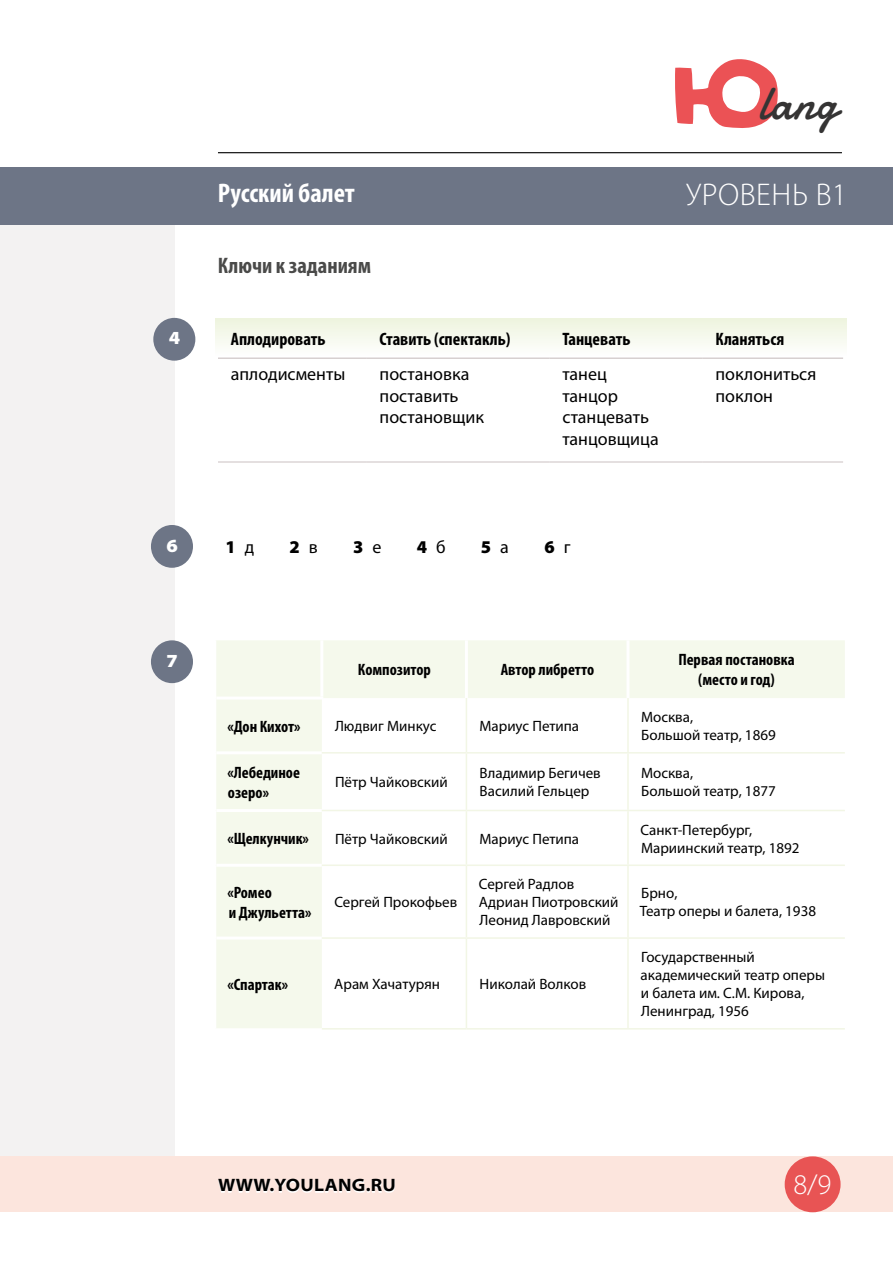
<style>
.page{position:relative;width:893px;height:1263px;background:#fff}
.page>*{position:absolute;margin:0;border:0;box-sizing:border-box;transform-origin:0 0}
.t1{font:48.45px "Damion";color:#353434}
.t2{font:300 31.5px "Myriad Pro";letter-spacing:.02em;color:#fff}
.t3{font:300 28.5px "Myriad Pro";color:#fff}
.t4{font:700 condensed 27px "Myriad Pro";color:#fff}
.t5{font:700 condensed 22.5px "Myriad Pro";color:#4a4a49}
.t6{font:900 semi-expanded 18.6px "Myriad Pro";color:#fff}
.t7{font:18px/21.6px "Myriad Pro";color:#000}
.t8{font:700 condensed 18px "Myriad Pro";color:#000}
.t9{font:700 semi-expanded 18px "Myriad Pro";letter-spacing:.02em;color:#000}
.t10{font:900 18px "Myriad Pro";color:#000}
.t11{font:700 condensed 16.5px/19.8px "Myriad Pro";color:#000}
.t12{font:15px/18px "Myriad Pro";color:#000}
.s1{font-weight:400}
</style>
<div class="page">
<div style="left:0;top:206px;width:174px;height:974px;background:#f3f2f2"></div>
<div style="left:0;top:167px;width:893px;height:57px;background:#6d7586"></div>
<div style="left:0;top:1156px;width:893px;height:56px;background:#fce5dd"></div>
<svg style="left:218px;top:1180px;width:177px;height:13px"></svg>
<div style="left:785px;top:1156px;width:56px;height:56px;background:#e85454;border-radius:50%"></div>
<div style="left:153px;top:318px;width:42px;height:43px;background:#6d7586;border-radius:50%"></div>
<hr style="left:218px;top:152px;width:624px;height:1px;background:#000">
<svg style="left:675px;top:59px;width:103px;height:69px"></svg>
<div style="left:151px;top:640px;width:42px;height:43px;background:#6d7586;border-radius:50%"></div>
<svg style="left:216px;top:640px;width:629px;height:388px"></svg>
<hr style="left:465px;top:640px;width:3px;height:58px;background:#fff">
<hr style="left:626px;top:640px;width:3px;height:58px;background:#fff">
<hr style="left:216px;top:696px;width:107px;height:3px;background:#fff">
<hr style="left:216px;top:751px;width:106px;height:3px;background:#fff">
<hr style="left:216px;top:809px;width:106px;height:3px;background:#fff">
<hr style="left:216px;top:864px;width:106px;height:3px;background:#fff">
<hr style="left:216px;top:936px;width:106px;height:3px;background:#fff">
<hr style="left:466px;top:698px;width:1px;height:54px;background:#f2f6e5">
<hr style="left:627px;top:698px;width:2px;height:54px;background:#f2f6e5">
<hr style="left:322px;top:752px;width:144px;height:1px;background:#f2f6e5">
<hr style="left:466px;top:752px;width:162px;height:1px;background:#f2f6e5">
<hr style="left:466px;top:753px;width:1px;height:57px;background:#f2f6e5">
<hr style="left:628px;top:752px;width:217px;height:1px;background:#f2f6e5">
<hr style="left:627px;top:753px;width:2px;height:57px;background:#f2f6e5">
<hr style="left:322px;top:810px;width:144px;height:1px;background:#f2f6e5">
<hr style="left:466px;top:810px;width:162px;height:1px;background:#f2f6e5">
<hr style="left:466px;top:811px;width:1px;height:53px;background:#f2f6e5">
<hr style="left:628px;top:810px;width:217px;height:1px;background:#f2f6e5">
<hr style="left:627px;top:811px;width:2px;height:53px;background:#f2f6e5">
<hr style="left:322px;top:864px;width:144px;height:2px;background:#f2f6e5">
<hr style="left:466px;top:864px;width:162px;height:2px;background:#f2f6e5">
<hr style="left:466px;top:866px;width:1px;height:71px;background:#f2f6e5">
<hr style="left:628px;top:864px;width:217px;height:2px;background:#f2f6e5">
<hr style="left:627px;top:866px;width:2px;height:71px;background:#f2f6e5">
<hr style="left:322px;top:937px;width:144px;height:2px;background:#f2f6e5">
<hr style="left:466px;top:937px;width:162px;height:2px;background:#f2f6e5">
<hr style="left:466px;top:939px;width:1px;height:89px;background:#f2f6e5">
<hr style="left:628px;top:937px;width:217px;height:2px;background:#f2f6e5">
<hr style="left:627px;top:939px;width:2px;height:89px;background:#f2f6e5">
<hr style="left:322px;top:1028px;width:144px;height:1px;background:#f2f6e5">
<hr style="left:466px;top:1028px;width:162px;height:1px;background:#f2f6e5">
<hr style="left:628px;top:1028px;width:217px;height:1px;background:#f2f6e5">
<hr style="left:320px;top:640px;width:3px;height:56px;background:#fff">
<svg style="left:215px;top:318px;width:631px;height:27px"></svg>
<hr style="left:218px;top:358px;width:149px;height:1px;background:#cac0c1">
<hr style="left:367px;top:358px;width:183px;height:1px;background:#cac0c1">
<hr style="left:550px;top:358px;width:153px;height:1px;background:#cac0c1">
<hr style="left:703px;top:358px;width:140px;height:1px;background:#cac0c1">
<hr style="left:218px;top:462px;width:149px;height:1px;background:#cac0c1">
<hr style="left:367px;top:462px;width:183px;height:1px;background:#cac0c1">
<hr style="left:550px;top:462px;width:153px;height:1px;background:#cac0c1">
<hr style="left:703px;top:462px;width:140px;height:1px;background:#cac0c1">
<div style="left:151px;top:525px;width:42px;height:43px;background:#6d7586;border-radius:50%"></div>
<h1 class="t1" style="left:759px;top:70px;width:80px">lang</h1>
<h3 class="t4" style="left:218px;top:178px;width:138px">Русский балет</h3>
<h2 class="t2" style="left:686px;top:177px;width:163px">УРОВЕНЬ B1</h2>
<p class="t6" style="left:169px;top:327px;width:13px">4</p>
<h3 class="t5" style="left:218px;top:253px;width:155px">Ключи к заданиям</h3>
<p class="t8" style="left:231px;top:329px;width:96px">Аплодировать</p>
<p class="t8" style="left:380px;top:329px;width:132px">Ставить (спектакль)</p>
<p class="t8" style="left:562px;top:329px;width:70px">Танцевать</p>
<p class="t8" style="left:715px;top:329px;width:70px">Кланяться</p>
<p class="t7" style="left:231px;top:364px;width:116px">аплодисменты</p>
<p class="t7" style="left:380px;top:364px;width:106px">постановка поставить постановщик</p>
<p class="t7" style="left:562px;top:364px;width:98px">танец танцор станцевать танцовщица</p>
<p class="t7" style="left:715px;top:364px;width:102px">поклониться поклон</p>
<p class="t6" style="left:166px;top:535px;width:13px">6</p>
<p class="t10" style="left:226px;top:537px;width:30px">1 <span class="s1">д</span></p>
<p class="t10" style="left:289px;top:537px;width:30px">2 <span class="s1">в</span></p>
<p class="t10" style="left:353px;top:537px;width:30px">3 <span class="s1">е</span></p>
<p class="t10" style="left:417px;top:537px;width:30px">4 <span class="s1">б</span></p>
<p class="t10" style="left:481px;top:537px;width:29px">5 <span class="s1">а</span></p>
<p class="t10" style="left:544px;top:537px;width:28px">6 <span class="s1">г</span></p>
<p class="t6" style="left:166px;top:650px;width:13px">7</p>
<p class="t11" style="left:358px;top:660px;width:75px">Композитор</p>
<p class="t11" style="left:501px;top:660px;width:95px">Автор либретто</p>
<p class="t11" style="left:678px;top:650px;width:118px;text-align:center">Первая постановка (место и год)</p>
<p class="t11" style="left:227px;top:716px;width:75px">«Дон Кихот»</p>
<p class="t12" style="left:335px;top:717px;width:103px">Людвиг Минкус</p>
<p class="t12" style="left:479px;top:717px;width:101px">Мариус Петипа</p>
<p class="t12" style="left:641px;top:708px;width:136px">Москва,<br>Большой театр, 1869</p>
<p class="t11" style="left:227px;top:763px;width:74px">«Лебединое озеро»</p>
<p class="t12" style="left:335px;top:773px;width:114px">Пётр Чайковский</p>
<p class="t12" style="left:480px;top:764px;width:123px">Владимир Бегичев<br>Василий Гельцер</p>
<p class="t12" style="left:641px;top:764px;width:136px">Москва,<br>Большой театр, 1877</p>
<p class="t11" style="left:227px;top:829px;width:83px">«Щелкунчик»</p>
<p class="t12" style="left:335px;top:830px;width:114px">Пётр Чайковский</p>
<p class="t12" style="left:479px;top:830px;width:101px">Мариус Петипа</p>
<p class="t12" style="left:640px;top:821px;width:161px">Санкт-Петербург,<br>Мариинский театр, 1892</p>
<p class="t11" style="left:227px;top:883px;width:86px">«Ромео<br>и Джульетта»</p>
<p class="t12" style="left:334px;top:893px;width:124px">Сергей Прокофьев</p>
<p class="t12" style="left:479px;top:875px;width:141px">Сергей Радлов<br>Адриан Пиотровский<br>Леонид Лавровский</p>
<p class="t12" style="left:640px;top:884px;width:178px">Брно,<br>Театр оперы и балета, 1938</p>
<p class="t11" style="left:227px;top:974px;width:62px">«Спартак»</p>
<p class="t12" style="left:334px;top:975px;width:107px">Арам Хачатурян</p>
<p class="t12" style="left:480px;top:975px;width:108px">Николай Волков</p>
<p class="t12" style="left:641px;top:948px;width:186px">Государственный академический театр оперы и балета им. С.М. Кирова,<br>Ленинград, 1956</p>
<p class="t9" style="left:218px;top:1175px;width:179px">WWW.YOULANG.RU</p>
<h3 class="t3" style="left:793px;top:1169px;width:39px">8/9</h3>
</div>
